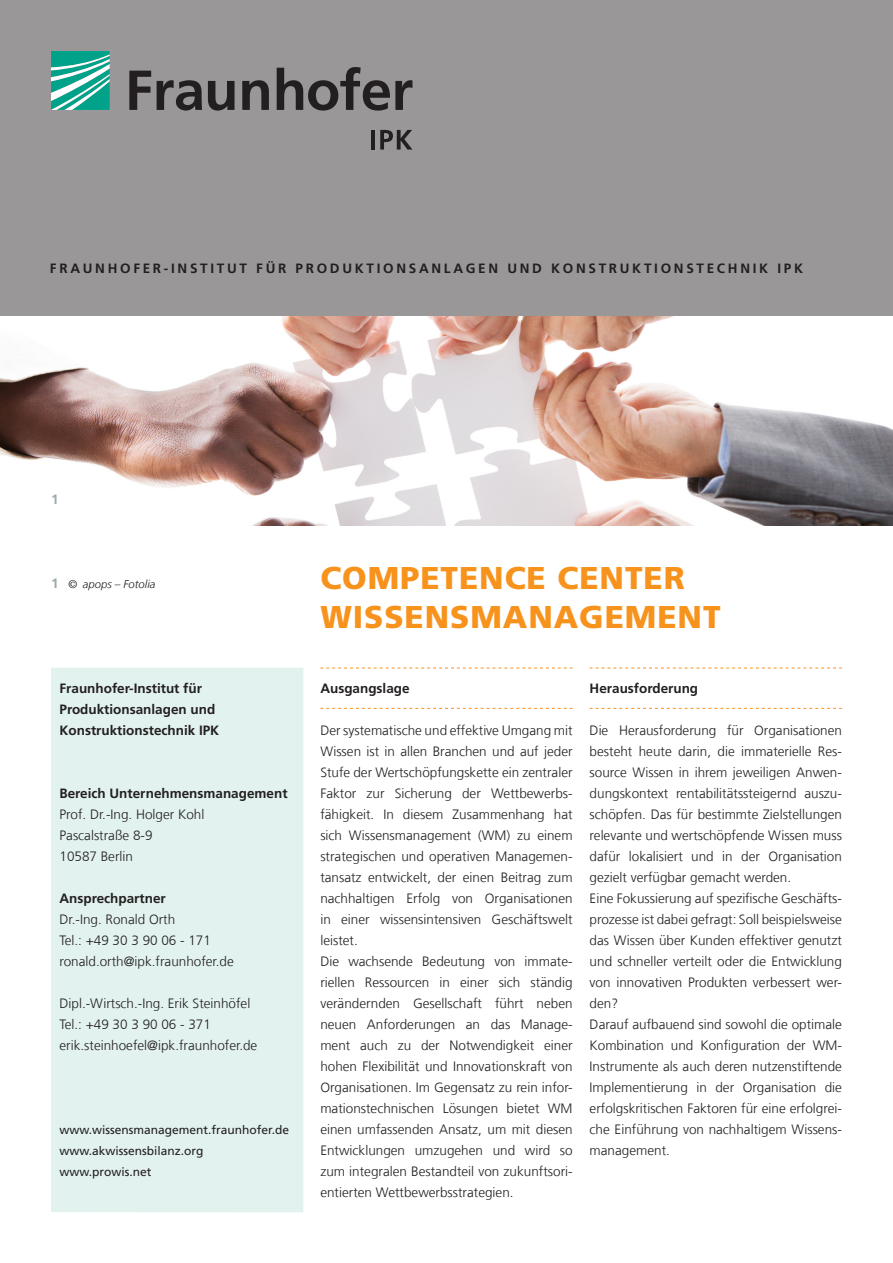
<style>
.page{position:relative;width:893px;height:1263px;background:#fff}
.page>*{position:absolute;margin:0;border:0;box-sizing:border-box;transform-origin:0 0}
._00_Titel{font:900 31.5px "Frutiger LT Com";letter-spacing:.03em;color:#f7931d}
._06_Fließtext{font:300 13.5px/21px "Frutiger LT Com";color:#231f20;text-align:justify}
._07_Zwischenüberschr{font:700 13.5px/21px "Frutiger LT Com";color:#231f20}
._10_Institutsname{font:700 13.5px "Frutiger LT Com";letter-spacing:.2em;color:#231f20}
._11_Zwischenüberschr{font:700 13.5px "Frutiger LT Com";color:#231f20}
._06_Fließtext-2{font:700 13.5px "Frutiger LT Com";color:#231f20}
.t1{font:700 13.5px "Frutiger LT Com";color:#9da9ad}
._06_Fließtext-3{font:12px "Frutiger LT Com";color:#231f20}
._05_Marginalie_Bildu{font:italic 300 11.25px "Frutiger LT Com";color:#231f20}
.s1{font-weight:700;font-style:normal;font-size:13.5px;color:#9da9ad}
</style>
<div class="page">
<img style="left:0;top:315px;width:893px;height:210px">
<div style="left:0;top:0;width:893px;height:315px;background:#999798"></div>
<svg style="left:51px;top:51px;width:59px;height:59px;background:#4abba9"></svg>
<svg style="left:129px;top:67px;width:283px;height:44px"></svg>
<hr style="left:371px;top:130px;width:4px;height:20px;background:#231f20">
<svg style="left:380px;top:130px;width:32px;height:20px"></svg>
<svg style="left:320px;top:668px;width:253px;height:1px"></svg>
<svg style="left:320px;top:708px;width:253px;height:1px"></svg>
<svg style="left:590px;top:668px;width:252px;height:1px"></svg>
<svg style="left:590px;top:708px;width:252px;height:1px"></svg>
<div style="left:51px;top:668px;width:252px;height:544px;background:#e2f2ef"></div>
<p class="_10_Institutsname" style="left:50px;top:260px;width:755px">FRAUNHOFER-INSTITUT FÜR PRODUKTIONSANLAGEN UND KONSTRUKTIONSTECHNIK IPK</p>
<p class="t1" style="left:51px;top:491px;width:9px">1</p>
<p class="_05_Marginalie_Bildu" style="left:51px;top:577px;width:106px"><span class="s1">1</span> © apops – Fotolia</p>
<p class="_07_Zwischenüberschr" style="left:60px;top:678px;width:161px">Fraunhofer-Institut für<br>Produktionsanlagen und<br>Konstruktionstechnik IPK</p>
<p class="_07_Zwischenüberschr" style="left:60px;top:783px;width:230px">Bereich Unternehmensmanagement</p>
<p class="_06_Fließtext" style="left:60px;top:804px;width:146px">Prof. Dr.-Ing. Holger Kohl</p>
<p class="_06_Fließtext" style="left:60px;top:825px;width:95px">Pascalstraße 8-9</p>
<p class="_06_Fließtext" style="left:60px;top:846px;width:75px">10587 Berlin</p>
<p class="_06_Fließtext-2" style="left:60px;top:890px;width:108px">Ansprechpartner</p>
<p class="_06_Fließtext" style="left:60px;top:909px;width:117px">Dr.-Ing. Ronald Orth</p>
<p class="_06_Fließtext" style="left:60px;top:930px;width:153px">Tel.: +49 30 3 90 06 - 171</p>
<p class="_06_Fließtext" style="left:60px;top:951px;width:176px">ronald.orth@ipk.fraunhofer.de</p>
<p class="_06_Fließtext" style="left:60px;top:993px;width:192px">Dipl.-Wirtsch.-Ing. Erik Steinhöfel</p>
<p class="_06_Fließtext" style="left:60px;top:1014px;width:153px">Tel.: +49 30 3 90 06 - 371</p>
<p class="_06_Fließtext" style="left:60px;top:1035px;width:199px">erik.steinhoefel@ipk.fraunhofer.de</p>
<p class="_06_Fließtext-3" style="left:60px;top:1123px;width:231px">www.wissensmanagement.fraunhofer.de</p>
<p class="_06_Fließtext-3" style="left:60px;top:1144px;width:146px">www.akwissensbilanz.org</p>
<p class="_06_Fließtext-3" style="left:60px;top:1165px;width:94px">www.prowis.net</p>
<p class="_00_Titel" style="left:320px;top:559px;width:366px">COMPETENCE CENTER</p>
<p class="_00_Titel" style="left:320px;top:598px;width:402px">WISSENSMANAGEMENT</p>
<p class="_11_Zwischenüberschr" style="left:320px;top:680px;width:91px">Ausgangslage</p>
<p class="_06_Fließtext" style="left:320px;top:720px;width:254px">Der systematische und effektive Umgang mit Wissen ist in allen Branchen und auf jeder Stufe der Wertschöpfungskette ein zentraler Faktor zur Sicherung der Wettbewerbs&shy;fähigkeit. In diesem Zusammenhang hat sich Wissensmanagement (WM) zu einem strategischen und operativen Managemen&shy;tansatz entwickelt, der einen Beitrag zum nachhaltigen Erfolg von Organisationen in einer wissensintensiven Geschäftswelt leistet.</p>
<p class="_06_Fließtext" style="left:320px;top:951px;width:254px">Die wachsende Bedeutung von immate&shy;riellen Ressourcen in einer sich ständig verändernden Gesellschaft führt neben neuen Anforderungen an das Manage&shy;ment auch zu der Notwendigkeit einer hohen Flexibilität und Innovationskraft von Organisationen. Im Gegensatz zu rein infor&shy;mationstechnischen Lösungen bietet WM einen umfassenden Ansatz, um mit diesen Entwicklungen umzugehen und wird so zum integralen Bestandteil von zukunftsori&shy;entierten Wettbewerbsstrategien.</p>
<p class="_11_Zwischenüberschr" style="left:590px;top:680px;width:110px">Herausforderung</p>
<p class="_06_Fließtext" style="left:590px;top:720px;width:254px">Die Herausforderung für Organisationen besteht heute darin, die immaterielle Res&shy;source Wissen in ihrem jeweiligen Anwen&shy;dungskontext rentabilitätssteigernd auszu&shy;schöpfen. Das für bestimmte Zielstellungen relevante und wertschöpfende Wissen muss dafür lokalisiert und in der Organisation gezielt verfügbar gemacht werden.</p>
<p class="_06_Fließtext" style="left:590px;top:888px;width:254px">Eine Fokussierung auf spezifische Geschäfts&shy;prozesse ist dabei gefragt: Soll beispielsweise das Wissen über Kunden effektiver genutzt und schneller verteilt oder die Entwicklung von innovativen Produkten verbessert wer&shy;den?</p>
<p class="_06_Fließtext" style="left:590px;top:1014px;width:254px">Darauf aufbauend sind sowohl die optimale Kombination und Konfiguration der WM-Instrumente als auch deren nutzenstiftende Implementierung in der Organisation die erfolgskritischen Faktoren für eine erfolgrei&shy;che Einführung von nachhaltigem Wissens&shy;management.</p>
</div>
